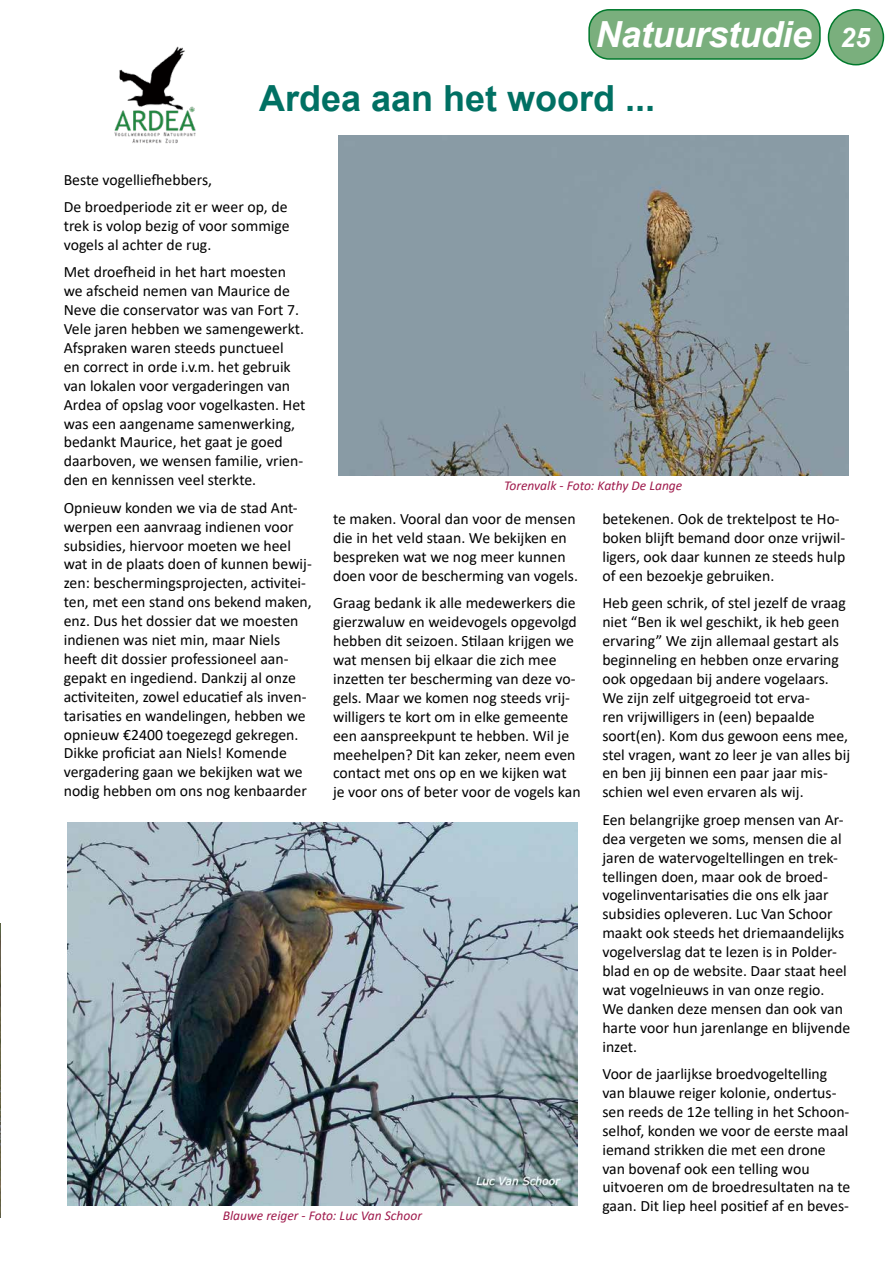
<style>
.page{position:relative;width:893px;height:1263px;background:#fff}
.page>*{position:absolute;margin:0;border:0;box-sizing:border-box;transform-origin:0 0}
.t1{font:700 36px/64.2px "Arial";color:#007063}
.t2{font:15.75px/18.9px "Calibri";color:#000}
.t3{font:italic 13.5px "Calibri";color:#9f1a4c}
.s1{font-style:italic;color:#fff}
.s2{font-style:italic;font-size:27px;color:#fff}
</style>
<div class="page">
<div style="left:828px;top:10px;width:55px;height:55px;background:#7aaf7d;border-radius:50%"></div>
<div style="left:828px;top:9px;width:56px;height:56px;border:2px solid #00792c;border-radius:50%"></div>
<div style="left:589px;top:10px;width:231px;height:49px;background:#7aaf7d;border-radius:20px"></div>
<div style="left:588px;top:9px;width:233px;height:51px;border:2px solid #00792c;border-radius:20px"></div>
<img style="left:114px;top:46px;width:82px;height:98px">
<img style="left:68px;top:823px;width:510px;height:383px">
<img style="left:338px;top:136px;width:510px;height:340px">
<img style="left:0;top:923px;width:1px;height:294px">
<h1 class="t1" style="left:259px;top:3px;width:613px;text-indent:337px"><span class="s1">Natuurstudie</span> <span class="s2">25<br></span>Ardea aan het woord ...</h1>
<p class="t2" style="left:64px;top:165px;width:225px;line-height:27.5px">Beste vogelliefhebbers,<br>De broedperiode zit er weer op, de</p>
<p class="t2" style="left:64px;top:216px;width:227px">trek is volop bezig of voor sommige vogels al achter de rug.</p>
<p class="t2" style="left:64px;top:262px;width:243px">Met droefheid in het hart moesten we afscheid nemen van Maurice de Neve die conservator was van Fort 7.<br>Vele jaren hebben we samengewerkt.<br>Afspraken waren steeds punctueel<br>en correct in orde i.v.m. het gebruik van lokalen voor vergaderingen van Ardea of opslag voor vogelkasten. Het was een aangename samenwerking, bedankt Maurice, het gaat je goed daarboven, we wensen familie, vrien&shy;den en kennissen veel sterkte.</p>
<p class="t2" style="left:64px;top:498px;width:250px">Opnieuw konden we via de stad Ant&shy;werpen een aanvraag indienen voor subsidies, hiervoor moeten we heel wat in de plaats doen of kunnen bewij&shy;zen: beschermingsprojecten, activitei&shy;ten, met een stand ons bekend maken, enz. Dus het dossier dat we moesten indienen was niet min, maar Niels heeft dit dossier professioneel aan&shy;gepakt en ingediend. Dankzij al onze activiteiten, zowel educatief als inven&shy;tarisaties en wandelingen, hebben we opnieuw €2400 toegezegd gekregen.<br>Dikke proficiat aan Niels! Komende vergadering gaan we bekijken wat we nodig hebben om ons nog kenbaarder</p>
<p class="t2" style="left:333px;top:509px;width:246px">te maken. Vooral dan voor de mensen die in het veld staan. We bekijken en bespreken wat we nog meer kunnen doen voor de bescherming van vogels.</p>
<p class="t3" style="left:504px;top:476px;width:180px">Torenvalk - Foto: Kathy De Lange</p>
<p class="t2" style="left:602px;top:509px;width:244px">betekenen. Ook de trektelpost te Ho&shy;boken blijft bemand door onze vrijwil&shy;ligers, ook daar kunnen ze steeds hulp of een bezoekje gebruiken.</p>
<p class="t2" style="left:602px;top:593px;width:249px">Heb geen schrik, of stel jezelf de vraag niet “Ben ik wel geschikt, ik heb geen ervaring” We zijn allemaal gestart als beginneling en hebben onze ervaring ook opgedaan bij andere vogelaars.<br>We zijn zelf uitgegroeid tot erva-<br>ren vrijwilligers in (een) bepaalde soort(en). Kom dus gewoon eens mee, stel vragen, want zo leer je van alles bij en ben jij binnen een paar jaar mis&shy;schien wel even ervaren als wij.</p>
<p class="t2" style="left:602px;top:810px;width:249px">Een belangrijke groep mensen van Ar&shy;dea vergeten we soms, mensen die al jaren de watervogeltellingen en trek&shy;tellingen doen, maar ook de broed&shy;vogelinventarisaties die ons elk jaar subsidies opleveren. Luc Van Schoor maakt ook steeds het driemaandelijks vogelverslag dat te lezen is in Polder&shy;blad en op de website. Daar staat heel wat vogelnieuws in van onze regio.<br>We danken deze mensen dan ook van harte voor hun jarenlange en blijvende inzet.</p>
<p class="t2" style="left:602px;top:1064px;width:250px">Voor de jaarlijkse broedvogeltelling van blauwe reiger kolonie, ondertus&shy;sen reeds de 12e telling in het Schoon&shy;selhof, konden we voor de eerste maal iemand strikken die met een drone van bovenaf ook een telling wou uitvoeren om de broedresultaten na te gaan. Dit liep heel positief af en beves-</p>
<p class="t2" style="left:333px;top:593px;width:249px">Graag bedank ik alle medewerkers die gierzwaluw en weidevogels opgevolgd hebben dit seizoen. Stilaan krijgen we wat mensen bij elkaar die zich mee inzetten ter bescherming van deze vo&shy;gels. Maar we komen nog steeds vrij&shy;willigers te kort om in elke gemeente een aanspreekpunt te hebben. Wil je meehelpen? Dit kan zeker, neem even contact met ons op en we kijken wat je voor ons of beter voor de vogels kan</p>
<p class="t3" style="left:223px;top:1206px;width:201px">Blauwe reiger - Foto: Luc Van Schoor</p>
</div>
